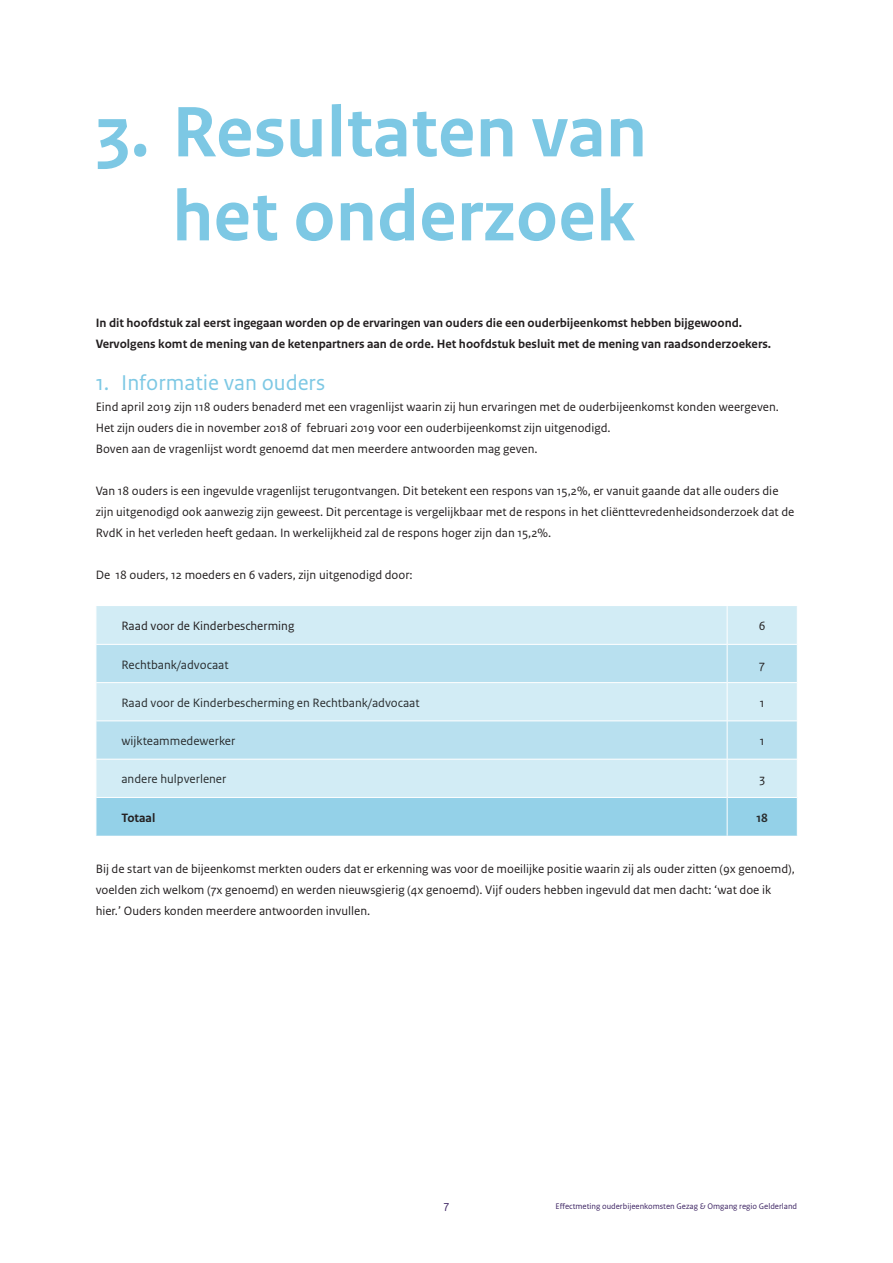
<style>
.page{position:relative;width:893px;height:1263px;background:#fff}
.page>*{position:absolute;margin:0;border:0;box-sizing:border-box;transform-origin:0 0}
.t1{font:700 75px/84px "Rijksoverheid Sans Text";color:#7dc8e4;text-align:right}
.t2{font:22.5px "Rijksoverheid Sans Text";color:#7dc8e4}
.t3{font:12.75px/21px "Rijksoverheid Sans Text";color:#231f20}
.t4{font:700 12.75px/21px "Rijksoverheid Sans Text";color:#231f20}
.t5{font:12.75px "Rijksoverheid Sans Text";color:#292d2f}
.t6{font:700 12.75px "Rijksoverheid Sans Text";color:#292d2f}
.t7{font:12px "Rijksoverheid Sans Text";color:#3d2463}
.t8{font:8.55px "Rijksoverheid Sans Text";color:#3d2463}
</style>
<div class="page">
<div style="left:97px;top:606px;width:700px;height:191px;background:#d2ecf5"></div>
<svg style="left:97px;top:645px;width:700px;height:114px;background:#c1e4f1"></svg>
<div style="left:97px;top:798px;width:700px;height:38px;background:#94d1e8"></div>
<hr style="left:96px;top:644px;width:631px;height:1px;background:#fff">
<hr style="left:727px;top:644px;width:70px;height:1px;background:#fff">
<hr style="left:96px;top:682px;width:631px;height:1px;background:#fff">
<hr style="left:727px;top:682px;width:70px;height:1px;background:#fff">
<hr style="left:96px;top:720px;width:631px;height:1px;background:#fff">
<hr style="left:727px;top:720px;width:70px;height:1px;background:#fff">
<hr style="left:96px;top:759px;width:631px;height:1px;background:#fff">
<hr style="left:727px;top:759px;width:70px;height:1px;background:#fff">
<hr style="left:727px;top:606px;width:1px;height:38px;background:#fff">
<hr style="left:727px;top:644px;width:1px;height:39px;background:#fff">
<hr style="left:727px;top:683px;width:1px;height:38px;background:#fff">
<hr style="left:727px;top:721px;width:1px;height:38px;background:#fff">
<hr style="left:727px;top:759px;width:1px;height:38px;background:#fff">
<hr style="left:727px;top:797px;width:1px;height:39px;background:#fff">
<h1 class="t1" style="left:96px;top:91px;width:553px">3. Resultaten van het onderzoek</h1>
<p class="t4" style="left:96px;top:313px;width:677px">In dit hoofdstuk zal eerst ingegaan worden op de ervaringen van ouders die een ouderbijeenkomst hebben bijgewoond.<br>Vervolgens komt de mening van de ketenpartners aan de orde. Het hoofdstuk besluit met de mening van raadsonderzoekers.</p>
<h2 class="t2" style="left:96px;top:370px;width:231px">1. Informatie van ouders</h2>
<p class="t3" style="left:96px;top:397px;width:685px">Eind april 2019 zijn 118 ouders benaderd met een vragenlijst waarin zij hun ervaringen met de ouderbijeenkomst konden weergeven.<br>Het zijn ouders die in november 2018 of februari 2019 voor een ouderbijeenkomst zijn uitgenodigd.<br>Boven aan de vragenlijst wordt genoemd dat men meerdere antwoorden mag geven.</p>
<p class="t3" style="left:96px;top:481px;width:700px">Van 18 ouders is een ingevulde vragenlijst terugontvangen. Dit betekent een respons van 15,2%, er vanuit gaande dat alle ouders die zijn uitgenodigd ook aanwezig zijn geweest. Dit percentage is vergelijkbaar met de respons in het cliënttevredenheidsonderzoek dat de<br>RvdK in het verleden heeft gedaan. In werkelijkheid zal de respons hoger zijn dan 15,2%.</p>
<p class="t3" style="left:96px;top:565px;width:319px">De 18 ouders, 12 moeders en 6 vaders, zijn uitgenodigd door:</p>
<p class="t3" style="left:121px;top:616px;width:174px">Raad voor de Kinderbescherming</p>
<p class="t3" style="left:759px;top:616px;width:8px">6</p>
<p class="t5" style="left:121px;top:657px;width:109px">Rechtbank/advocaat</p>
<p class="t3" style="left:759px;top:654px;width:7px">7</p>
<p class="t5" style="left:121px;top:695px;width:300px">Raad voor de Kinderbescherming en Rechtbank/advocaat</p>
<p class="t3" style="left:760px;top:692px;width:6px">1</p>
<p class="t5" style="left:121px;top:734px;width:115px">wijkteammedewerker</p>
<p class="t3" style="left:760px;top:731px;width:6px">1</p>
<p class="t5" style="left:121px;top:772px;width:106px">andere hulpverlener</p>
<p class="t3" style="left:759px;top:769px;width:7px">3</p>
<p class="t4" style="left:121px;top:807px;width:35px">Totaal</p>
<p class="t6" style="left:756px;top:810px;width:13px">18</p>
<p class="t3" style="left:96px;top:859px;width:701px">Bij de start van de bijeenkomst merkten ouders dat er erkenning was voor de moeilijke positie waarin zij als ouder zitten (9x genoemd), voelden zich welkom (7x genoemd) en werden nieuwsgierig (4x genoemd). Vijf ouders hebben ingevuld dat men dacht: ‘wat doe ik hier.’ Ouders konden meerdere antwoorden invullen.</p>
<p class="t7" style="left:444px;top:1198px;width:7px">7</p>
<p class="t8" style="left:555px;top:1201px;width:243px">Effectmeting ouderbijeenkomsten Gezag &amp; Omgang regio Gelderland</p>
</div>
